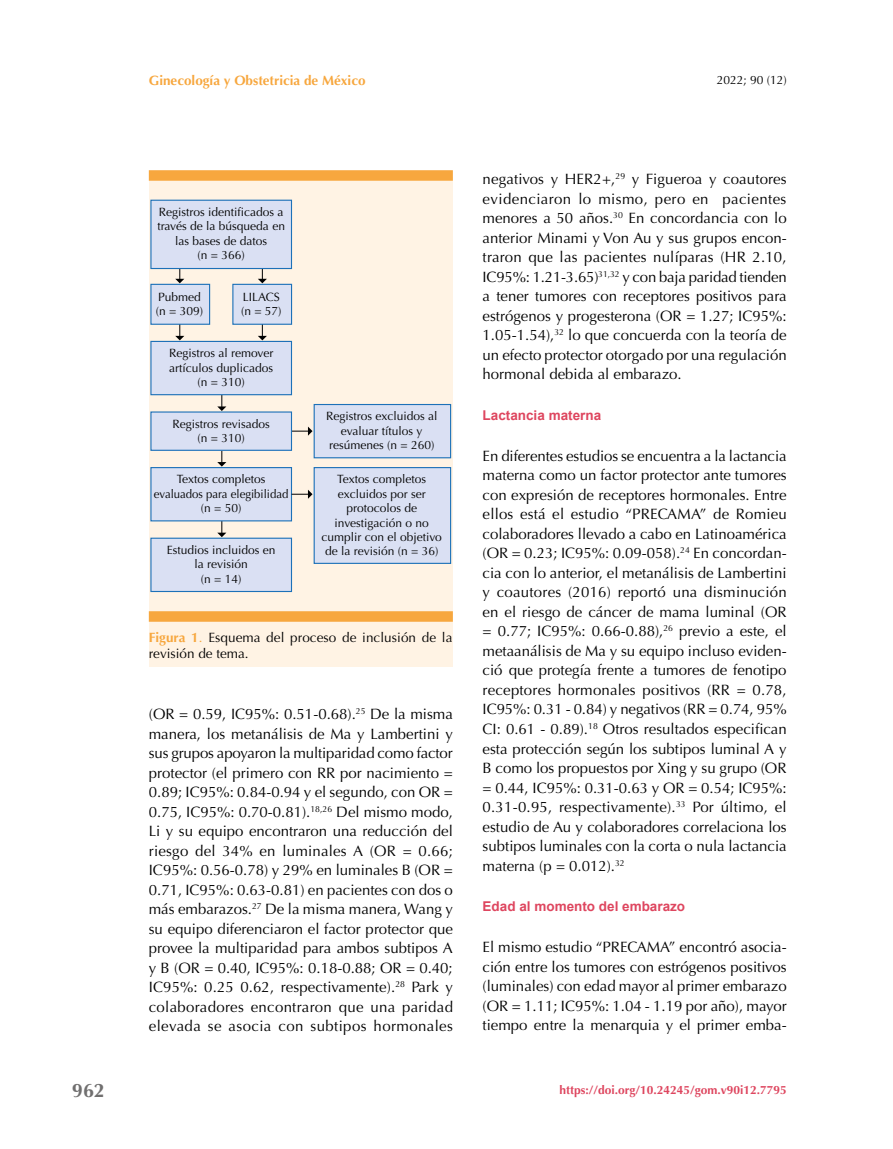
<style>
.page{position:relative;width:893px;height:1149px;background:#fff}
.page>*{position:absolute;margin:0;border:0;box-sizing:border-box;transform-origin:0 0}
.t1{font:700 19.5px "Optima";color:#706f6f}
.t2{font:15px/19.5px "Optima";color:#000;text-align:justify}
.t3{font:13.5px/16.5px "Optima";letter-spacing:.005em;color:#000}
.t4{font:700 13.5px "Arial";color:#de465f}
.t5{font:700 13.5px "Optima";color:#f7a73e}
.t6{font:12px/14.4px "Optima";color:#000;text-align:center}
.t7{font:700 12px "Optima";color:#de465f}
.s1{font-weight:700;color:#f7a73e}
.s2{color:#f7a73e}
</style>
<div class="page">
<div style="left:149px;top:177px;width:304px;height:489px;background:#fff3e4"></div>
<div style="left:149px;top:611px;width:304px;height:10px;background:#f7a73e"></div>
<div style="left:149px;top:170px;width:304px;height:11px;background:#f7a73e"></div>
<svg style="left:175px;top:269px;width:9px;height:14px"></svg>
<svg style="left:258px;top:269px;width:9px;height:14px"></svg>
<svg style="left:175px;top:325px;width:9px;height:15px"></svg>
<svg style="left:217px;top:395px;width:9px;height:16px"></svg>
<svg style="left:217px;top:450px;width:9px;height:16px"></svg>
<svg style="left:292px;top:426px;width:20px;height:9px"></svg>
<svg style="left:217px;top:521px;width:9px;height:16px"></svg>
<svg style="left:258px;top:325px;width:9px;height:15px"></svg>
<div style="left:151px;top:200px;width:140px;height:68px;background:#dae0f3"></div>
<div style="left:150px;top:199px;width:142px;height:70px;border:1px solid #1d71b8"></div>
<div style="left:151px;top:284px;width:59px;height:40px;background:#dae0f3"></div>
<div style="left:150px;top:284px;width:60px;height:41px;border:1px solid #1d71b8"></div>
<div style="left:151px;top:341px;width:140px;height:53px;background:#dae0f3"></div>
<div style="left:150px;top:341px;width:142px;height:54px;border:1px solid #1d71b8"></div>
<div style="left:151px;top:467px;width:140px;height:53px;background:#dae0f3"></div>
<div style="left:150px;top:467px;width:142px;height:54px;border:1px solid #1d71b8"></div>
<div style="left:314px;top:404px;width:137px;height:53px;background:#dae0f3"></div>
<div style="left:314px;top:404px;width:137px;height:54px;border:1px solid #1d71b8"></div>
<svg style="left:292px;top:489px;width:20px;height:9px"></svg>
<div style="left:314px;top:467px;width:137px;height:96px;background:#dae0f3"></div>
<div style="left:314px;top:467px;width:137px;height:96px;border:1px solid #1d71b8"></div>
<div style="left:151px;top:538px;width:140px;height:53px;background:#dae0f3"></div>
<div style="left:150px;top:537px;width:142px;height:55px;border:1px solid #1d71b8"></div>
<div style="left:151px;top:412px;width:140px;height:38px;background:#dae0f3"></div>
<div style="left:233px;top:284px;width:59px;height:40px;background:#dae0f3"></div>
<div style="left:232px;top:284px;width:60px;height:41px;border:1px solid #1d71b8"></div>
<h1 class="t1" style="left:72px;top:1079px;width:34px">962</h1>
<p class="t5" style="left:149px;top:73px;width:218px">Ginecología y Obstetricia de México</p>
<p class="t6" style="left:717px;top:73px;width:72px">2022; 90 (12)</p>
<p class="t6" style="left:157px;top:205px;width:129px">Registros identificados a través de la búsqueda en las bases de datos<br>(n = 366)</p>
<p class="t6" style="left:156px;top:290px;width:49px;text-align:left">Pubmed (n = 309)</p>
<p class="t6" style="left:241px;top:290px;width:42px;text-align:left">LILACS (n = 57)</p>
<p class="t6" style="left:169px;top:346px;width:106px">Registros al remover artículos duplicados (n = 310)</p>
<p class="t6" style="left:326px;top:409px;width:113px">Registros excluidos al evaluar títulos y resúmenes (n = 260)</p>
<p class="t6" style="left:322px;top:472px;width:122px">Textos completos excluidos por ser protocolos de investigación o no cumplir con el objetivo</p>
<p class="t6" style="left:173px;top:416px;width:99px">Registros revisados (n = 310)</p>
<p class="t6" style="left:154px;top:472px;width:136px">Textos completos evaluados para elegibilidad (n = 50)</p>
<p class="t6" style="left:167px;top:542px;width:110px">Estudios incluidos en</p>
<p class="t6" style="left:325px;top:544px;width:115px">de la revisión (n = 36)</p>
<p class="t6" style="left:195px;top:557px;width:55px">la revisión (n = 14)</p>
<p class="t3" style="left:149px;top:629px;width:305px"><span class="s1">Figura 1</span><span class="s2">.</span> Esquema del proceso de inclusión de la revisión de tema.</p>
<p class="t2" style="left:149px;top:704px;width:306px">(OR = 0.59, IC95%: 0.51-0.68).<sup>25</sup> De la misma manera, los metanálisis de Ma y Lambertini y sus grupos apoyaron la multiparidad como factor protector (el primero con RR por nacimiento = 0.89; IC95%: 0.84-0.94 y el segundo, con OR = 0.75, IC95%: 0.70-0.81).<sup>18,26</sup> Del mismo modo, Li y su equipo encontraron una reducción del riesgo del 34% en luminales A (OR = 0.66; IC95%: 0.56-0.78) y 29% en luminales B (OR = 0.71, IC95%: 0.63-0.81) en pacientes con dos o más embarazos.<sup>27</sup> De la misma manera, Wang y su equipo diferenciaron el factor protector que provee la multiparidad para ambos subtipos A y B (OR = 0.40, IC95%: 0.18-0.88; OR = 0.40; IC95%: 0.25 0.62, respectivamente).<sup>28</sup> Park y colaboradores encontraron que una paridad elevada se asocia con subtipos hormonales</p>
<p class="t2" style="left:483px;top:169px;width:306px">negativos y HER2+,<sup>29</sup> y Figueroa y coautores evidenciaron lo mismo, pero en pacientes menores a 50 años.<sup>30</sup> En concordancia con lo anterior Minami y Von Au y sus grupos encon&shy;traron que las pacientes nulíparas (HR 2.10, IC95%: 1.21-3.65)<sup>31,32</sup> y con baja paridad tienden a tener tumores con receptores positivos para estrógenos y progesterona (OR = 1.27; IC95%:<br>1.05-1.54),<sup>32</sup> lo que concuerda con la teoría de un efecto protector otorgado por una regulación hormonal debida al embarazo.</p>
<p class="t4" style="left:483px;top:406px;width:120px">Lactancia materna</p>
<p class="t2" style="left:483px;top:446px;width:306px">En diferentes estudios se encuentra a la lactancia materna como un factor protector ante tumores con expresión de receptores hormonales. Entre ellos está el estudio “PRECAMA” de Romieu colaboradores llevado a cabo en Latinoamérica (OR = 0.23; IC95%: 0.09-058).<sup>24</sup> En concordan&shy;cia con lo anterior, el metanálisis de Lambertini y coautores (2016) reportó una disminución en el riesgo de cáncer de mama luminal (OR = 0.77; IC95%: 0.66-0.88),<sup>26</sup> previo a este, el metaanálisis de Ma y su equipo incluso eviden&shy;ció que protegía frente a tumores de fenotipo receptores hormonales positivos (RR = 0.78, IC95%: 0.31 - 0.84) y negativos (RR = 0.74, 95% CI: 0.61 - 0.89).<sup>18</sup> Otros resultados especifican esta protección según los subtipos luminal A y B como los propuestos por Xing y su grupo (OR = 0.44, IC95%: 0.31-0.63 y OR = 0.54; IC95%:<br>0.31-0.95, respectivamente).<sup>33</sup> Por último, el estudio de Au y colaboradores correlaciona los subtipos luminales con la corta o nula lactancia materna (p = 0.012).<sup>32</sup></p>
<p class="t4" style="left:483px;top:897px;width:204px">Edad al momento del embarazo</p>
<p class="t2" style="left:483px;top:937px;width:306px">El mismo estudio “PRECAMA” encontró asocia&shy;ción entre los tumores con estrógenos positivos (luminales) con edad mayor al primer embarazo (OR = 1.11; IC95%: 1.04 - 1.19 por año), mayor tiempo entre la menarquia y el primer emba-</p>
<p class="t7" style="left:559px;top:1082px;width:229px">https://doi.org/10.24245/gom.v90i12.7795</p>
</div>
